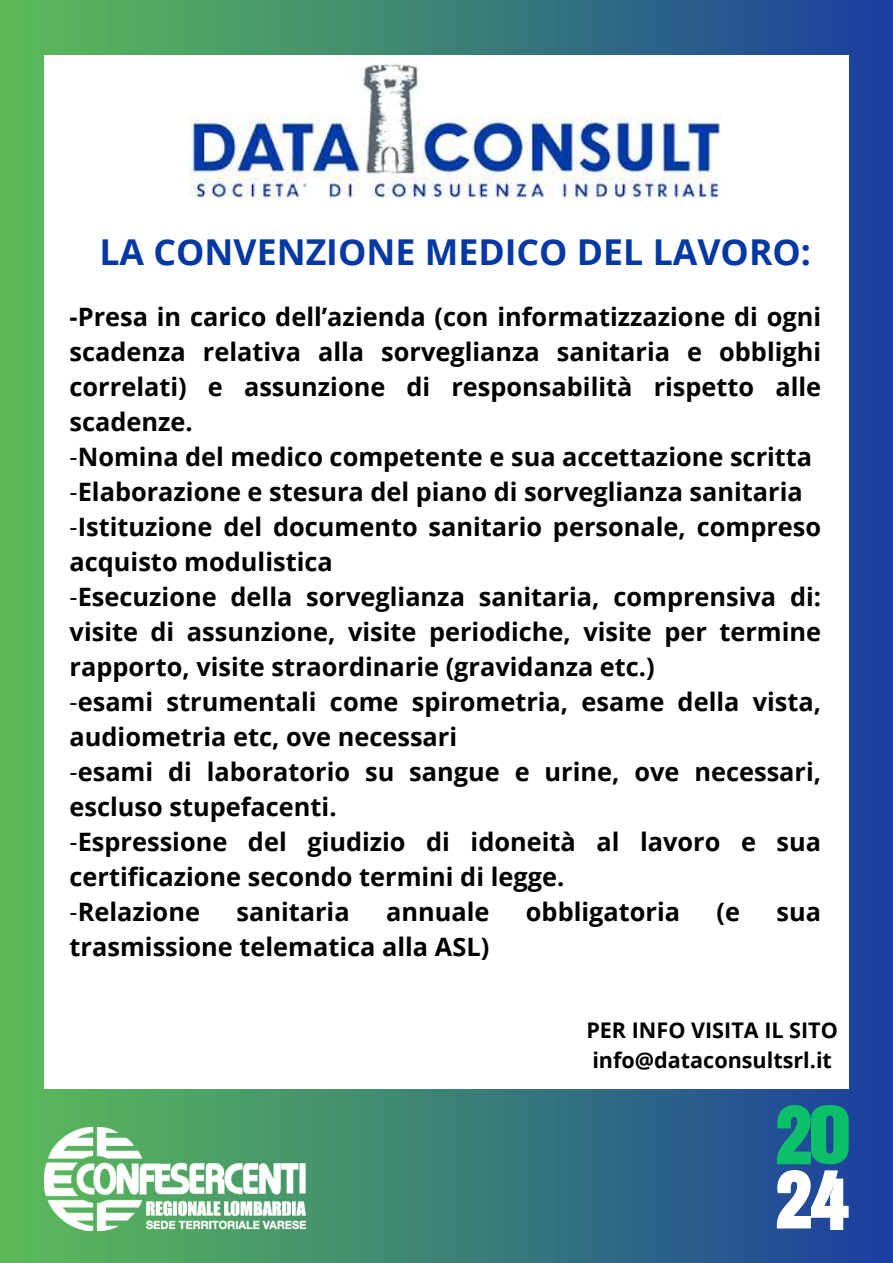
<style>
.page{position:relative;width:893px;height:1263px;background:#fff}
.page>*{position:absolute;margin:0;border:0;box-sizing:border-box;transform-origin:0 0}
.t1{font:700 35.62px "Open Sans";color:#0438a5}
.t2{font:700 25.35px/35px "Open Sans";color:#000}
.t3{font:700 21.6px/30.2px "Open Sans";color:#000}
.s1{font-weight:400}
</style>
<div class="page">
<div style="left:0;top:0;width:893px;height:1263px;background:linear-gradient(to right,#5fc058,#1e439d)"></div>
<div style="left:45px;top:56px;width:803px;height:1032px;background:#fff"></div>
<img style="left:45px;top:1127px;width:261px;height:103px">
<svg style="left:777px;top:1105px;width:71px;height:59px;background:#12a175"></svg>
<svg style="left:777px;top:1170px;width:71px;height:60px"></svg>
<img style="left:190px;top:63px;width:531px;height:135px">
<h1 class="t1" style="left:99px;top:227px;width:713px">LA CONVENZIONE MEDICO DEL LAVORO:</h1>
<p class="t2" style="left:70px;top:299px;width:753px">-Presa in carico dell’azienda (con informatizzazione di ogni scadenza relativa alla sorveglianza sanitaria e obblighi correlati) e assunzione di responsabilità rispetto alle scadenze.<br><span class="s1">-</span>Nomina del medico competente e sua accettazione scritta <span class="s1">-</span>Elaborazione e stesura del piano di sorveglianza sanitaria <span class="s1">-</span>Istituzione del documento sanitario personale, compreso acquisto modulistica<br><span class="s1">-</span>Esecuzione della sorveglianza sanitaria, comprensiva di: visite di assunzione, visite periodiche, visite per termine rapporto, visite straordinarie (gravidanza etc.)<br><span class="s1">-</span>esami strumentali come spirometria, esame della vista, audiometria etc, ove necessari<br><span class="s1">-</span>esami di laboratorio su sangue e urine, ove necessari, escluso stupefacenti.<br><span class="s1">-</span>Espressione del giudizio di idoneità al lavoro e sua certificazione secondo termini di legge.<br><span class="s1">-</span>Relazione</p>
<p class="t2" style="left:236px;top:894px;width:115px">sanitaria</p>
<p class="t2" style="left:386px;top:894px;width:105px">annuale</p>
<p class="t2" style="left:526px;top:894px;width:156px">obbligatoria</p>
<p class="t2" style="left:716px;top:894px;width:25px">(e</p>
<p class="t2" style="left:776px;top:894px;width:46px">sua</p>
<p class="t2" style="left:70px;top:929px;width:421px">trasmissione telematica alla ASL)</p>
<p class="t3" style="left:586px;top:1015px;width:253px">PER INFO VISITA IL SITO info@dataconsultsrl.it</p>
</div>
